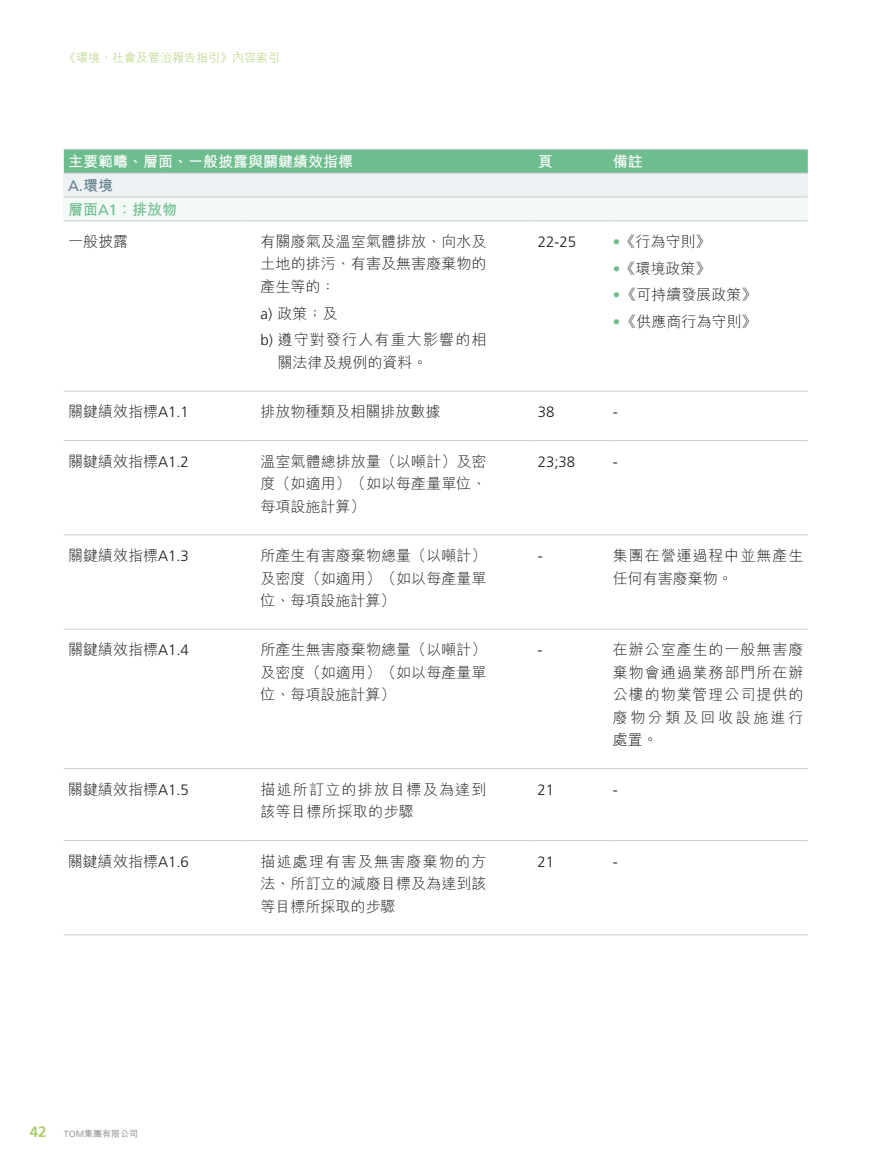
<style>
.page{position:relative;width:872px;height:1170px;background:#fff}
.page>*{position:absolute;margin:0;border:0;box-sizing:border-box;transform-origin:0 0}
.t1{font:300 15px/22.5px "M Hei HK";letter-spacing:.005em;color:#1c1c1b;text-align:justify}
.t2{font:300 15px/26.7px "M Hei HK";letter-spacing:.08em;color:#1c1c1b}
.t3{font:700 15px "M Hei HK";color:#fff}
.t4{font:300 15px "Frutiger LT Std";color:#1c1c1b}
.t5{font:300 15px/22.5px "M Hei HK";letter-spacing:.065em;color:#1c1c1b}
.t6{font:700 15px/32.2px "M Hei HK";color:#6ebd8f}
.t7{font:15px "Frutiger LT Std";color:#65818e}
.t8{font:300 12px "M Hei HK";color:#adce6c}
.t9{font:700 9px "M Hei HK";color:#9d9d9c}
.s1{font-family:"M Hei HK";font-weight:700}
.s2{font-family:"Frutiger LT Std";font-weight:400}
.s3{font-weight:300;color:#1c1c1b}
.s4{font-family:"Frutiger LT Std"}
.s5{font-family:"Frutiger LT Std";color:#6ebd8f}
.s6{font-family:"Frutiger LT Std";font-size:15px;color:#adce6c}
</style>
<div class="page">
<div style="left:64px;top:150px;width:743px;height:23px;background:#6ebd8f"></div>
<div style="left:64px;top:173px;width:743px;height:24px;background:#eef2f5"></div>
<div style="left:64px;top:197px;width:743px;height:24px;background:#f3f9f5"></div>
<svg style="left:64px;top:221px;width:184px;height:409px"></svg>
<svg style="left:248px;top:221px;width:285px;height:409px"></svg>
<hr style="left:64px;top:149px;width:184px;height:1px;background:#c8cdd0">
<hr style="left:248px;top:149px;width:285px;height:1px;background:#c8cdd0">
<hr style="left:533px;top:149px;width:75px;height:1px;background:#c8cdd0">
<hr style="left:608px;top:149px;width:199px;height:1px;background:#c8cdd0">
<hr style="left:64px;top:173px;width:184px;height:1px;background:#c8cdd0">
<hr style="left:248px;top:173px;width:285px;height:1px;background:#c8cdd0">
<hr style="left:533px;top:173px;width:75px;height:1px;background:#c8cdd0">
<hr style="left:608px;top:173px;width:199px;height:1px;background:#c8cdd0">
<hr style="left:64px;top:196px;width:184px;height:1px;background:#c8cdd0">
<hr style="left:248px;top:196px;width:285px;height:1px;background:#c8cdd0">
<hr style="left:533px;top:196px;width:75px;height:1px;background:#c8cdd0">
<hr style="left:608px;top:196px;width:199px;height:1px;background:#c8cdd0">
<hr style="left:64px;top:220px;width:184px;height:1px;background:#c8cdd0">
<hr style="left:64px;top:391px;width:184px;height:1px;background:#c8cdd0">
<hr style="left:64px;top:440px;width:184px;height:1px;background:#c8cdd0">
<hr style="left:64px;top:534px;width:184px;height:1px;background:#c8cdd0">
<hr style="left:64px;top:628px;width:184px;height:1px;background:#c8cdd0">
<hr style="left:64px;top:768px;width:184px;height:1px;background:#c8cdd0">
<hr style="left:64px;top:840px;width:184px;height:1px;background:#c8cdd0">
<hr style="left:64px;top:934px;width:184px;height:1px;background:#c8cdd0">
<hr style="left:248px;top:934px;width:285px;height:1px;background:#c8cdd0">
<hr style="left:533px;top:934px;width:75px;height:1px;background:#c8cdd0">
<hr style="left:608px;top:934px;width:199px;height:1px;background:#c8cdd0">
<hr style="left:248px;top:220px;width:285px;height:1px;background:#c8cdd0">
<hr style="left:533px;top:220px;width:75px;height:1px;background:#c8cdd0">
<hr style="left:608px;top:220px;width:199px;height:1px;background:#c8cdd0">
<hr style="left:248px;top:391px;width:285px;height:1px;background:#c8cdd0">
<hr style="left:533px;top:391px;width:75px;height:1px;background:#c8cdd0">
<hr style="left:608px;top:391px;width:199px;height:1px;background:#c8cdd0">
<hr style="left:248px;top:440px;width:285px;height:1px;background:#c8cdd0">
<hr style="left:533px;top:440px;width:75px;height:1px;background:#c8cdd0">
<hr style="left:608px;top:440px;width:199px;height:1px;background:#c8cdd0">
<hr style="left:248px;top:534px;width:285px;height:1px;background:#c8cdd0">
<hr style="left:533px;top:534px;width:75px;height:1px;background:#c8cdd0">
<hr style="left:608px;top:534px;width:199px;height:1px;background:#c8cdd0">
<hr style="left:248px;top:628px;width:285px;height:1px;background:#c8cdd0">
<hr style="left:533px;top:628px;width:75px;height:1px;background:#c8cdd0">
<hr style="left:608px;top:628px;width:199px;height:1px;background:#c8cdd0">
<hr style="left:248px;top:768px;width:285px;height:1px;background:#c8cdd0">
<hr style="left:533px;top:768px;width:75px;height:1px;background:#c8cdd0">
<hr style="left:608px;top:768px;width:199px;height:1px;background:#c8cdd0">
<hr style="left:248px;top:840px;width:285px;height:1px;background:#c8cdd0">
<hr style="left:533px;top:840px;width:75px;height:1px;background:#c8cdd0">
<hr style="left:608px;top:840px;width:199px;height:1px;background:#c8cdd0">
<p class="t8" style="left:64px;top:49px;width:217px">《環境、社會及管治報告指引》內容索引</p>
<p class="t3" style="left:68px;top:150px;width:287px">主要範疇、層面、一般披露與關鍵績效指標</p>
<p class="t3" style="left:538px;top:150px;width:16px">頁</p>
<p class="t3" style="left:613px;top:150px;width:31px">備註</p>
<p class="t7" style="left:68px;top:177px;width:46px">A.<span class="s1">環境</span></p>
<p class="t6" style="left:68px;top:192px;width:111px">層面<span class="s2">A1</span>：排放物<span class="s3">一般披露</span></p>
<p class="t1" style="left:260px;top:229px;width:228px">有關廢氣及溫室氣體排放、向水及土地的排污、有害及無害廢棄物的產生等的：</p>
<p class="t2" style="left:260px;top:299px;width:228px"><span class="s4">a)</span> 政策；及<br><span class="s4">b)</span> 遵守對發行人有重大影響的相</p>
<p class="t1" style="left:277px;top:350px;width:151px">關法律及規例的資料。</p>
<p class="t4" style="left:538px;top:233px;width:40px">22-25</p>
<p class="t1" style="left:613px;top:229px;width:99px"><span class="s5">•</span>《行為守則》</p>
<p class="t1" style="left:613px;top:256px;width:99px"><span class="s5">•</span>《環境政策》</p>
<p class="t1" style="left:613px;top:283px;width:145px"><span class="s5">•</span>《可持續發展政策》</p>
<p class="t1" style="left:613px;top:310px;width:145px"><span class="s5">•</span>《供應商行為守則》</p>
<p class="t1" style="left:68px;top:400px;width:122px">關鍵績效指標<span class="s4">A1.1</span></p>
<p class="t1" style="left:260px;top:400px;width:181px">排放物種類及相關排放數據</p>
<p class="t4" style="left:537px;top:403px;width:18px">38</p>
<p class="t4" style="left:613px;top:403px;width:6px">-</p>
<p class="t1" style="left:68px;top:449px;width:122px">關鍵績效指標<span class="s4">A1.2</span></p>
<p class="t1" style="left:260px;top:449px;width:228px">溫室氣體總排放量（以噸計）及密度（如適用）（如以每產量單位、每項設施計算）</p>
<p class="t4" style="left:537px;top:453px;width:39px">23;38</p>
<p class="t4" style="left:613px;top:453px;width:6px">-</p>
<p class="t1" style="left:68px;top:543px;width:122px">關鍵績效指標<span class="s4">A1.3</span></p>
<p class="t1" style="left:260px;top:543px;width:228px">所產生有害廢棄物總量（以噸計）及密度（如適用）（如以每產量單位、每項設施計算）</p>
<p class="t4" style="left:537px;top:547px;width:6px">-</p>
<p class="t5" style="left:613px;top:543px;width:192px">集團在營運過程中並無產生任何有害廢棄物。</p>
<p class="t1" style="left:68px;top:638px;width:122px">關鍵績效指標<span class="s4">A1.4</span></p>
<p class="t1" style="left:260px;top:638px;width:228px">所產生無害廢棄物總量（以噸計）及密度（如適用）（如以每產量單位、每項設施計算）</p>
<p class="t4" style="left:537px;top:641px;width:6px">-</p>
<p class="t1" style="left:613px;top:638px;width:192px">在辦公室產生的一般無害廢棄物會通過業務部門所在辦公樓的物業管理公司提供的廢物分類及回收設施進行處置。</p>
<p class="t1" style="left:68px;top:777px;width:122px">關鍵績效指標<span class="s4">A1.5</span></p>
<p class="t2" style="left:260px;top:777px;width:227px;line-height:22.5px">描述所訂立的排放目標及為達到該等目標所採取的步驟</p>
<p class="t4" style="left:537px;top:781px;width:18px">21</p>
<p class="t4" style="left:613px;top:781px;width:6px">-</p>
<p class="t1" style="left:68px;top:849px;width:122px">關鍵績效指標<span class="s4">A1.6</span></p>
<p class="t1" style="left:260px;top:849px;width:228px">描述處理有害及無害廢棄物的方法、所訂立的減廢目標及為達到該等目標所採取的步驟</p>
<p class="t4" style="left:537px;top:852px;width:18px">21</p>
<p class="t4" style="left:613px;top:852px;width:6px">-</p>
<p class="t9" style="left:30px;top:1126px;width:110px"><span class="s6">42</span> <span class="s2">TOM</span>集團有限公司</p>
</div>
